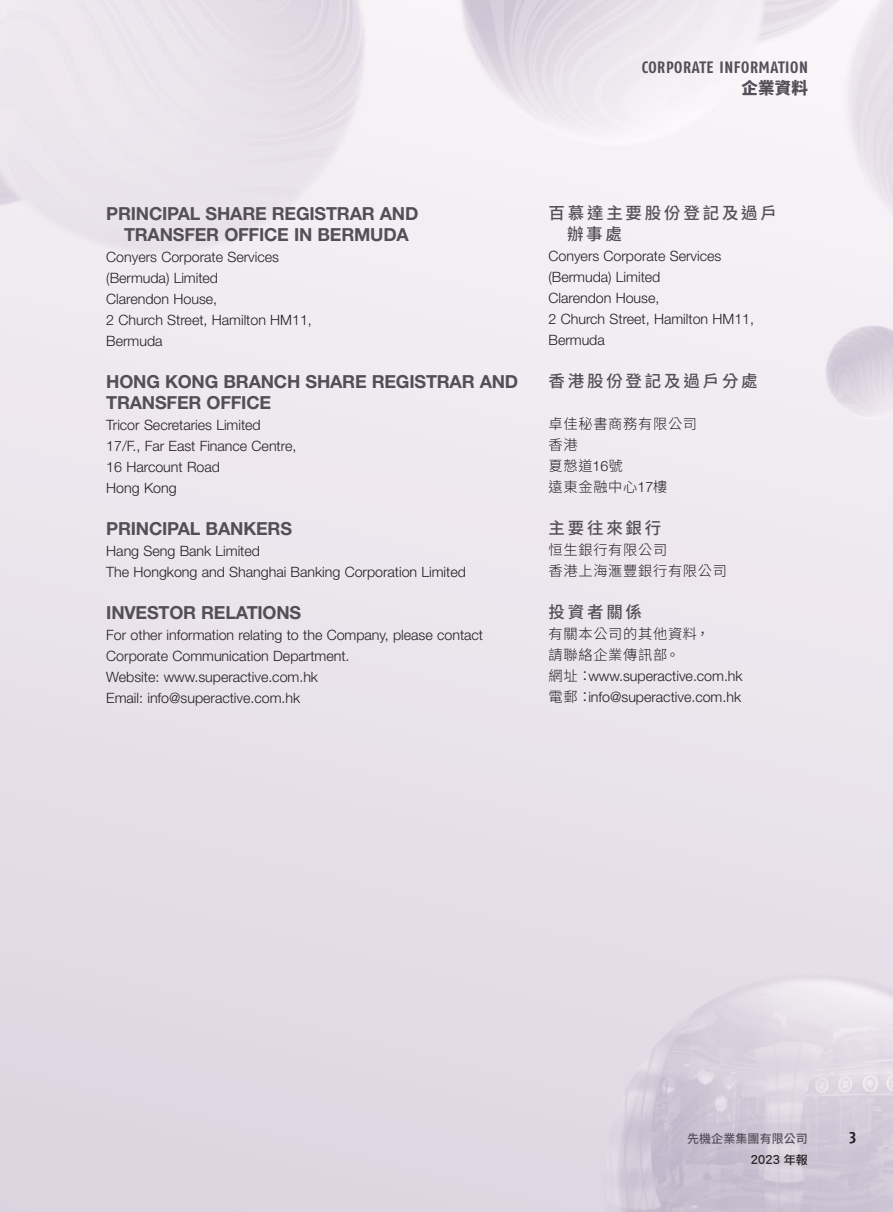
<style>
.page{position:relative;width:893px;height:1212px;background:#fff}
.page>*{position:absolute;margin:0;border:0;box-sizing:border-box;transform-origin:0 0}
.Heading_1{font:700 18px/21px "Helvetica Neue LT Std";letter-spacing:-.01em;color:#544e59}
.C_Heading_1{font:500 16.5px "Source Han Sans TC";letter-spacing:.17em;color:#544e59}
.t1{font:700 16.5px "Fago Co Lf";letter-spacing:.04em;color:#544e59}
.t2{font:800 16.5px "Source Han Sans TC";color:#544e59}
.t3{font:700 16.5px "Fago Co Lf";color:#231f20}
.Body_Text{font:300 14.25px "Helvetica Neue LT Std";color:#231f20}
.C_Body_Text{font:300 14.25px "Helvetica Neue LT Std";color:#231f20}
.C_Body_Text-2{font:300 14.25px "Source Han Sans TC";letter-spacing:.05em;color:#231f20}
.t4{font:500 12px "Source Han Sans TC";letter-spacing:.01em;color:#544e59}
.t5{font:12px "Li Hei Pro";letter-spacing:-.035em;color:#231f20}
.s1{font-family:"Helvetica Neue LT Std"}
.s2{font-family:"Source Han Sans TC"}
</style>
<div class="page">
<p class="t1" style="left:642px;top:58px;width:168px">CORPORATE INFORMATION</p>
<p class="t2" style="left:742px;top:79px;width:68px">企業資料</p>
<p class="Heading_1" style="left:106px;top:203px;width:314px">PRINCIPAL SHARE REGISTRAR AND</p>
<p class="Heading_1" style="left:124px;top:224px;width:286px">TRANSFER OFFICE IN BERMUDA</p>
<p class="Body_Text" style="left:106px;top:248px;width:174px">Conyers Corporate Services</p>
<p class="Body_Text" style="left:106px;top:269px;width:113px">(Bermuda) Limited</p>
<p class="Body_Text" style="left:106px;top:290px;width:112px">Clarendon House,</p>
<p class="Body_Text" style="left:106px;top:311px;width:207px">2 Church Street, Hamilton HM11,</p>
<p class="Body_Text" style="left:106px;top:332px;width:58px">Bermuda</p>
<p class="Heading_1" style="left:106px;top:371px;width:413px">HONG KONG BRANCH SHARE REGISTRAR AND<br>TRANSFER OFFICE</p>
<p class="Body_Text" style="left:106px;top:416px;width:156px">Tricor Secretaries Limited</p>
<p class="Body_Text" style="left:106px;top:437px;width:192px">17/F., Far East Finance Centre,</p>
<p class="Body_Text" style="left:106px;top:458px;width:115px">16 Harcount Road</p>
<p class="Body_Text" style="left:106px;top:479px;width:72px">Hong Kong</p>
<p class="Heading_1" style="left:106px;top:518px;width:187px">PRINCIPAL BANKERS</p>
<p class="Body_Text" style="left:106px;top:542px;width:155px">Hang Seng Bank Limited</p>
<p class="Body_Text" style="left:106px;top:563px;width:361px">The Hongkong and Shanghai Banking Corporation Limited</p>
<p class="Heading_1" style="left:106px;top:602px;width:196px">INVESTOR RELATIONS</p>
<p class="Body_Text" style="left:106px;top:626px;width:378px">For other information relating to the Company, please contact</p>
<p class="Body_Text" style="left:106px;top:647px;width:245px">Corporate Communication Department.</p>
<p class="Body_Text" style="left:106px;top:668px;width:213px">Website: www.superactive.com.hk</p>
<p class="Body_Text" style="left:106px;top:689px;width:195px">Email: info@superactive.com.hk</p>
<p class="C_Heading_1" style="left:549px;top:203px;width:230px">百慕達主要股份登記及過戶</p>
<p class="C_Heading_1" style="left:549px;top:224px;width:75px">　辦事處</p>
<p class="C_Body_Text" style="left:549px;top:247px;width:174px">Conyers Corporate Services</p>
<p class="C_Body_Text" style="left:549px;top:268px;width:113px">(Bermuda) Limited</p>
<p class="C_Body_Text" style="left:549px;top:289px;width:112px">Clarendon House,</p>
<p class="C_Body_Text" style="left:549px;top:310px;width:207px">2 Church Street, Hamilton HM11,</p>
<p class="C_Body_Text" style="left:549px;top:331px;width:58px">Bermuda</p>
<p class="C_Heading_1" style="left:549px;top:371px;width:211px">香港股份登記及過戶分處</p>
<p class="C_Body_Text-2" style="left:549px;top:415px;width:150px">卓佳秘書商務有限公司</p>
<p class="C_Body_Text-2" style="left:549px;top:436px;width:31px">香港</p>
<p class="C_Body_Text-2" style="left:549px;top:457px;width:76px">夏慤道<span class="s1">16</span>號</p>
<p class="C_Body_Text-2" style="left:549px;top:478px;width:120px">遠東金融中心<span class="s1">17</span>樓</p>
<p class="C_Heading_1" style="left:549px;top:518px;width:114px">主要往來銀行</p>
<p class="C_Body_Text-2" style="left:549px;top:541px;width:120px">恒生銀行有限公司</p>
<p class="C_Body_Text-2" style="left:549px;top:562px;width:180px">香港上海滙豐銀行有限公司</p>
<p class="C_Heading_1" style="left:549px;top:602px;width:95px">投資者關係</p>
<p class="C_Body_Text-2" style="left:549px;top:625px;width:163px">有關本公司的其他資料，</p>
<p class="C_Body_Text-2" style="left:549px;top:646px;width:133px">請聯絡企業傳訊部。</p>
<p class="C_Body_Text" style="left:549px;top:667px;width:196px"><span class="s2">網址：</span>www.superactive.com.hk</p>
<p class="C_Body_Text" style="left:549px;top:688px;width:194px"><span class="s2">電郵：</span>info@superactive.com.hk</p>
<p class="t4" style="left:687px;top:1132px;width:122px">先機企業集團有限公司</p>
<p class="t3" style="left:849px;top:1127px;width:8px">3</p>
<p class="t5" style="left:750px;top:1154px;width:59px">2023 年報</p>
</div>
